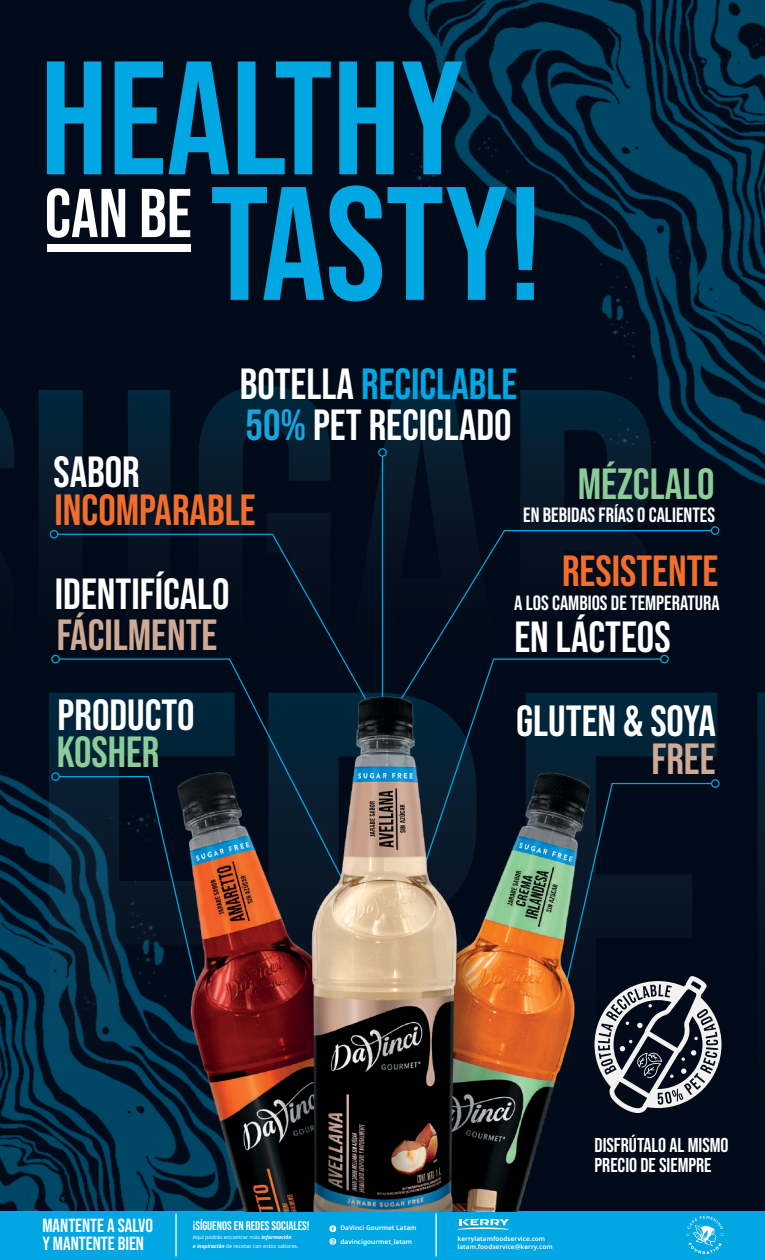
<style>
.page{position:relative;width:765px;height:1260px;background:#fff}
.page>*{position:absolute;margin:0;border:0;box-sizing:border-box;transform-origin:0 0}
.t1{font:161.12px/125.5px "Da Vinci Title";color:#00a7e3}
.t2{font:68.88px "Da Vinci Title";color:#fff}
.t3{font:43.62px/40.8px "Da Vinci Title";color:#fff}
.t4{font:43.62px "Da Vinci Title";color:#f36e2c}
.t5{font:43.62px "Da Vinci Title";color:#cfaa95}
.t6{font:43.62px "Da Vinci Title";color:#8ccc99}
.t7{font:20.62px "Da Vinci Title";color:#fff}
.t8{font:20.12px/20px "Da Vinci Title";color:#fff}
.t9{font:19px/18.2px "Da Vinci Title";color:#fff}
.t10{font:12.5px "Da Vinci Title";color:#fff}
.t11{font:600 6.5px/7.9px "Noto Sans";color:#fff}
.t12{font:5.25px/8.8px "Noto Sans";color:#fff}
.s1{color:#00a7e3}
.s2{color:#16a5df}
.s3{font-weight:700;font-style:italic}
</style>
<div class="page">
<img style="left:0;top:0;width:765px;height:1211px">
<svg style="left:0;top:386px;width:15px;height:289px;background:#010e1c"></svg>
<svg style="left:39px;top:605px;width:18px;height:70px"></svg>
<svg style="left:199px;top:386px;width:131px;height:147px;background:#031627"></svg>
<svg style="left:347px;top:390px;width:152px;height:281px;background:#021323"></svg>
<svg style="left:520px;top:390px;width:137px;height:139px;background:#041829"></svg>
<svg style="left:49px;top:693px;width:128px;height:446px;background:#022e45"></svg>
<svg style="left:590px;top:693px;width:127px;height:446px;background:#001121"></svg>
<svg style="left:757px;top:693px;width:8px;height:446px;background:#041525"></svg>
<div style="left:0;top:1211px;width:765px;height:49px;background:#00a7e3"></div>
<svg style="left:458px;top:1226px;width:51px;height:4px"></svg>
<svg style="left:460px;top:1219px;width:49px;height:6px"></svg>
<svg style="left:330px;top:1225px;width:6px;height:7px"></svg>
<svg style="left:330px;top:1238px;width:6px;height:7px"></svg>
<hr style="left:435px;top:1213px;width:2px;height:44px;background:#fff">
<hr style="left:175px;top:1213px;width:2px;height:44px;background:#fff">
<svg style="left:686px;top:1216px;width:38px;height:38px"></svg>
<div style="left:47px;top:244px;width:143px;height:7px;background:#fff"></div>
<div style="left:51px;top:655px;width:9px;height:8px;border:1px solid #00a7e3;border-radius:50%"></div>
<svg style="left:58px;top:725px;width:119px;height:50px;background:#011e31"></svg>
<div style="left:51px;top:772px;width:9px;height:9px;border:1px solid #00a7e3;border-radius:50%"></div>
<svg style="left:58px;top:775px;width:119px;height:230px;background:#052033"></svg>
<div style="left:50px;top:530px;width:8px;height:9px;border:1px solid #00a7e3;border-radius:50%"></div>
<svg style="left:57px;top:533px;width:324px;height:192px;background:#01101f"></svg>
<svg style="left:590px;top:725px;width:72px;height:57px;background:#00182a"></svg>
<div style="left:711px;top:779px;width:9px;height:9px;border:1px solid #00a7e3;border-radius:50%"></div>
<div style="left:711px;top:526px;width:8px;height:9px;border:1px solid #00a7e3;border-radius:50%"></div>
<svg style="left:385px;top:529px;width:328px;height:196px;background:#010f1f"></svg>
<div style="left:378px;top:448px;width:9px;height:9px;border:1px solid #00a7e3;border-radius:50%"></div>
<hr style="left:382px;top:456px;width:1px;height:267px;background:#00a7e3">
<img style="left:177px;top:697px;width:413px;height:514px">
<svg style="left:563px;top:782px;width:159px;height:331px;background:#242e39"></svg>
<h1 class="t1" style="left:210px;top:54px;width:334px;text-indent:-170px">HEALTHY<br>TASTY!</h1>
<h2 class="t2" style="left:45px;top:174px;width:149px">CAN BE</h2>
<h3 class="t3" style="left:240px;top:363px;width:279px">BOTELLA <span class="s1">RECICLABLE<br></span><span class="s2">50%</span> PET RECICLADO</h3>
<h3 class="t3" style="left:54px;top:451px;width:88px">SABOR</h3>
<h3 class="t4" style="left:55px;top:485px;width:203px">INCOMPARABLE</h3>
<h3 class="t3" style="left:55px;top:573px;width:176px">IDENTIFÍCALO</h3>
<h3 class="t5" style="left:57px;top:610px;width:162px">FÁCILMENTE</h3>
<h3 class="t3" style="left:58px;top:694px;width:138px">PRODUCTO</h3>
<h3 class="t6" style="left:57px;top:727px;width:104px">KOSHER</h3>
<h3 class="t6" style="left:578px;top:459px;width:138px">MÉZCLALO</h3>
<h3 class="t7" style="left:523px;top:504px;width:193px">EN BEBIDAS FRÍAS O CALIENTES</h3>
<h3 class="t4" style="left:562px;top:547px;width:158px">RESISTENTE</h3>
<h3 class="t7" style="left:514px;top:591px;width:207px">A LOS CAMBIOS DE TEMPERATURA</h3>
<h3 class="t3" style="left:514px;top:617px;width:158px">EN LÁCTEOS</h3>
<h3 class="t3" style="left:516px;top:700px;width:201px">GLUTEN &amp; SOYA</h3>
<h3 class="t5" style="left:651px;top:734px;width:66px">FREE</h3>
<h3 class="t9" style="left:42px;top:1216px;width:112px">MANTENTE A SALVO<br>Y MANTENTE BIEN</h3>
<h3 class="t10" style="left:193px;top:1219px;width:118px">¡SÍGUENOS EN REDES SOCIALES!</h3>
<p class="t12" style="left:193px;top:1233px;width:107px">Aquí podrás encontrar más <span class="s3">información<br>e inspiración</span> de recetas con estos sabores.</p>
<p class="t11" style="left:340px;top:1221px;width:78px;line-height:13.9px">DaVinci Gourmet Latam davincigourmet_latam</p>
<p class="t11" style="left:458px;top:1235px;width:97px">kerrylatamfoodservice.com latam.foodservice@kerry.com</p>
<h3 class="t8" style="left:595px;top:1135px;width:136px">DISFRÚTALO AL MISMO<br>PRECIO DE SIEMPRE</h3>
</div>
